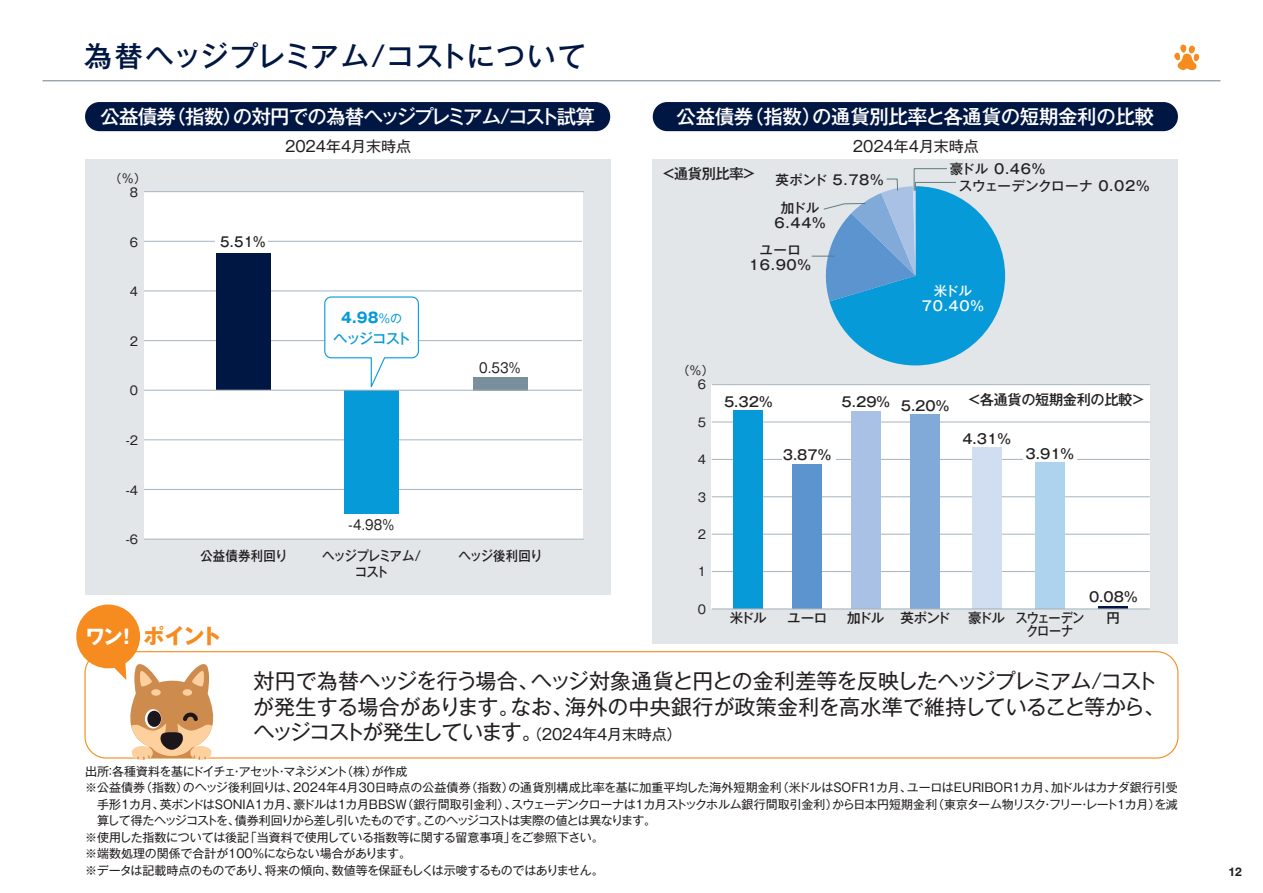
<style>
.page{position:relative;width:1263px;height:893px;background:#fff}
.page>*{position:absolute;margin:0;border:0;box-sizing:border-box;transform-origin:0 0}
.t1{font:500 28.5px "Gothic MB101 Pro";letter-spacing:.01em;color:#001643}
.t2{font:21px/25.5px "Gothic MB101 Pro";letter-spacing:-.025em;color:#231f20}
.t3{font:700 21px "Gothic MB101 Pro";color:#f68b1f}
.t4{font:500 19.5px "Gothic MB101 Pro";letter-spacing:-.04em;color:#fff}
.t5{font:500 19.5px "Gothic MB101 Pro";letter-spacing:-.02em;color:#fff}
.t6{font:15px "Gothic MB101 Pro";color:#231f20}
.t7{font:500 14.25px "Gothic MB101 Pro";letter-spacing:-.03em;color:#231f20}
.t8{font:500 14.25px/20.9px "Gothic MB101 Pro";letter-spacing:-.085em;color:#069ad9;text-align:center}
.t9{font:500 13.5px/15px "Gothic MB101 Pro";letter-spacing:-.01em;color:#231f20;text-align:center}
.t10{font:500 13.5px/16.5px "Gothic MB101 Pro";letter-spacing:-.105em;color:#231f20;text-align:center;scale:.92 1}
.t11{font:500 13.5px "Gothic MB101 Pro";letter-spacing:-.01em;color:#231f20;scale:.92 1}
.t12{font:13.5px "Gothic MB101 Pro";color:#231f20;scale:.92 1}
.t13{font:500 13.5px "Gothic MB101 Pro";letter-spacing:-.065em;color:#231f20}
.t14{font:500 13.5px/15px "Gothic MB101 Pro";letter-spacing:.025em;color:#fff;text-align:center}
.t15{font:500 13.5px "Gothic MB101 Pro";letter-spacing:.02em;color:#231f20;scale:.92 1}
.t16{font:500 13.5px "Gothic MB101 Pro";letter-spacing:-.01em;color:#231f20;scale:.9 1}
.t17{font:12px "Gothic MB101 Pro";letter-spacing:-.02em;color:#231f20}
.t18{font:12px "Gothic MB101 Pro";letter-spacing:.005em;color:#231f20}
.t19{font:12px "Gothic MB101 Pro";letter-spacing:-.075em;color:#231f20}
.t20{font:12px "Gothic MB101 Pro";letter-spacing:-.055em;color:#231f20}
.t21{font:12px "Helvetica LT Std Fractions Bd";color:#231f20}
.s1{font-weight:700}
.s2{font-weight:400;font-size:12px}
.s3{font-size:19.5px;color:#fff}
.s4{font-size:15px}
</style>
<div class="page">
<div style="left:653px;top:159px;width:525px;height:484px;background:#e2e6e9"></div>
<div style="left:85px;top:159px;width:525px;height:436px;background:#e2e6e9"></div>
<div style="left:144px;top:192px;width:438px;height:347px;background:#fff"></div>
<hr style="left:144px;top:241px;width:438px;height:1px;background:#a5b4be">
<hr style="left:144px;top:291px;width:438px;height:1px;background:#a5b4be">
<hr style="left:144px;top:340px;width:438px;height:1px;background:#a5b4be">
<hr style="left:144px;top:440px;width:438px;height:1px;background:#a5b4be">
<hr style="left:144px;top:489px;width:438px;height:1px;background:#a5b4be">
<hr style="left:43px;top:80px;width:1177px;height:1px;background:#798f9c">
<svg style="left:1174px;top:44px;width:26px;height:26px"></svg>
<div style="left:85px;top:102px;width:525px;height:29px;background:#001643;border-radius:14px"></div>
<div style="left:653px;top:102px;width:525px;height:29px;background:#001643;border-radius:14px"></div>
<div style="left:84px;top:651px;width:1094px;height:108px;border:1px solid #f68b1f;border-radius:21px"></div>
<div style="left:76px;top:604px;width:64px;height:64px;background:#f68b1f;border-radius:50%"></div>
<svg style="left:113px;top:661px;width:101px;height:99px"></svg>
<hr style="left:144px;top:191px;width:440px;height:1px;background:#a5b4be">
<hr style="left:144px;top:539px;width:440px;height:1px;background:#a5b4be">
<svg style="left:324px;top:296px;width:95px;height:94px"></svg>
<div style="left:712px;top:385px;width:438px;height:224px;background:#fff"></div>
<hr style="left:712px;top:496px;width:438px;height:1px;background:#a5b4be">
<hr style="left:712px;top:422px;width:438px;height:1px;background:#a5b4be">
<hr style="left:712px;top:384px;width:438px;height:1px;background:#a5b4be">
<hr style="left:712px;top:459px;width:438px;height:1px;background:#a5b4be">
<hr style="left:712px;top:534px;width:438px;height:1px;background:#a5b4be">
<hr style="left:712px;top:571px;width:438px;height:1px;background:#a5b4be">
<div style="left:782px;top:455px;width:54px;height:7px;background:#fff"></div>
<div style="left:1023px;top:453px;width:53px;height:8px;background:#fff"></div>
<div style="left:216px;top:253px;width:54px;height:137px;background:#001643"></div>
<div style="left:473px;top:377px;width:55px;height:13px;background:#798f9c"></div>
<div style="left:344px;top:390px;width:55px;height:124px;background:#069ad9"></div>
<hr style="left:144px;top:390px;width:438px;height:1px;background:#a5b4be">
<div style="left:216px;top:236px;width:52px;height:13px;background:#fff"></div>
<svg style="left:812px;top:168px;width:193px;height:197px"></svg>
<hr style="left:1098px;top:606px;width:30px;height:3px;background:#001643">
<div style="left:1035px;top:463px;width:29px;height:146px;background:#add3ef"></div>
<div style="left:972px;top:448px;width:29px;height:161px;background:#d1def1"></div>
<div style="left:910px;top:414px;width:30px;height:195px;background:#81aad9"></div>
<div style="left:851px;top:411px;width:29px;height:198px;background:#a8c1e4"></div>
<div style="left:792px;top:464px;width:30px;height:145px;background:#5b94cf"></div>
<div style="left:734px;top:410px;width:29px;height:199px;background:#069ad9"></div>
<hr style="left:712px;top:608px;width:438px;height:1px;background:#a5b4be">
<h1 class="t1" style="left:84px;top:32px;width:504px">為替ヘッジプレミアム/コストについて</h1>
<h3 class="t4" style="left:100px;top:100px;width:496px">公益債券（指数）の対円での為替ヘッジプレミアム/コスト試算</h3>
<p class="t6" style="left:285px;top:133px;width:128px">2024年4月末時点</p>
<p class="t17" style="left:110px;top:168px;width:38px">（%）</p>
<p class="t17" style="left:130px;top:182px;width:10px">8</p>
<p class="t17" style="left:130px;top:232px;width:10px">6</p>
<p class="t17" style="left:130px;top:282px;width:10px">4</p>
<p class="t17" style="left:130px;top:331px;width:10px">2</p>
<p class="t11" style="left:220px;top:231px;width:51px">5.51％</p>
<p class="t8" style="left:333px;top:305px;width:79px"><span class="s1">4.98</span><span class="s2">％の</span>ヘッジコスト</p>
<h3 class="t5" style="left:677px;top:100px;width:479px">公益債券（指数）の通貨別比率と各通貨の短期金利の比較</h3>
<p class="t6" style="left:853px;top:133px;width:128px">2024年4月末時点</p>
<p class="t7" style="left:662px;top:162px;width:94px">&lt;通貨別比率&gt;</p>
<p class="t9" style="left:950px;top:160px;width:97px">豪ドル 0.46%</p>
<p class="t9" style="left:775px;top:171px;width:110px">英ポンド 5.78%</p>
<p class="t9" style="left:959px;top:176px;width:192px">スウェーデンクローナ 0.02%</p>
<p class="t9" style="left:774px;top:198px;width:53px">加ドル<br>6.44%</p>
<p class="t9" style="left:749px;top:241px;width:64px">ユーロ<br>16.90%</p>
<p class="t14" style="left:922px;top:282px;width:64px">米ドル<br>70.40%</p>
<p class="t17" style="left:130px;top:381px;width:10px">0</p>
<p class="t17" style="left:126px;top:431px;width:14px">-2</p>
<p class="t17" style="left:126px;top:480px;width:14px">-4</p>
<p class="t17" style="left:126px;top:530px;width:14px">-6</p>
<p class="t12" style="left:479px;top:356px;width:47px">0.53％</p>
<p class="t17" style="left:677px;top:360px;width:38px">（%）</p>
<p class="t17" style="left:698px;top:375px;width:10px">6</p>
<p class="t17" style="left:698px;top:412px;width:10px">5</p>
<p class="t17" style="left:698px;top:450px;width:10px">4</p>
<p class="t12" style="left:349px;top:513px;width:52px">-4.98％</p>
<p class="t15" style="left:200px;top:544px;width:96px">公益債券利回り</p>
<p class="t10" style="left:322px;top:546px;width:109px">ヘッジプレミアム/コスト</p>
<p class="t11" style="left:458px;top:544px;width:93px">ヘッジ後利回り</p>
<p class="t17" style="left:698px;top:487px;width:10px">3</p>
<p class="t17" style="left:698px;top:524px;width:10px">2</p>
<p class="t17" style="left:698px;top:562px;width:10px">1</p>
<p class="t17" style="left:698px;top:599px;width:10px">0</p>
<h2 class="t3" style="left:86px;top:619px;width:138px"><span class="s3">ワン！</span>ポイント</h2>
<p class="t9" style="left:724px;top:393px;width:50px">5.32％</p>
<p class="t9" style="left:841px;top:395px;width:109px">5.29％ 5.20％</p>
<p class="t9" style="left:783px;top:446px;width:50px">3.87％</p>
<p class="t7" style="left:967px;top:388px;width:180px">＜各通貨の短期金利の比較＞</p>
<p class="t9" style="left:962px;top:430px;width:50px">4.31％</p>
<p class="t9" style="left:1025px;top:445px;width:50px">3.91％</p>
<p class="t9" style="left:730px;top:609px;width:39px">米ドル</p>
<p class="t9" style="left:787px;top:609px;width:42px">ユーロ</p>
<p class="t9" style="left:847px;top:609px;width:105px">加ドル 英ポンド</p>
<p class="t9" style="left:1089px;top:588px;width:50px">0.08％</p>
<p class="t13" style="left:968px;top:607px;width:118px">豪ドル スウェーデン</p>
<p class="t9" style="left:1106px;top:609px;width:15px">円</p>
<p class="t16" style="left:1026px;top:620px;width:54px">クローナ</p>
<h2 class="t2" style="left:253px;top:665px;width:913px">対円で為替ヘッジを行う場合、ヘッジ対象通貨と円との金利差等を反映したヘッジプレミアム/コストが発生する場合があります。なお、海外の中央銀行が政策金利を高水準で維持していること等から、ヘッジコストが発生しています。<span class="s4">（2024年4月末時点）</span></h2>
<p class="t20" style="left:85px;top:761px;width:324px">出所：各種資料を基にドイチェ・アセット・マネジメント（株）が作成</p>
<p class="t18" style="left:85px;top:778px;width:1094px">※公益債券（指数）のヘッジ後利回りは、2024年4月30日時点の公益債券（指数）の通貨別構成比率を基に加重平均した海外短期金利（米ドルはSOFR1カ月、ユーロはEURIBOR1カ月、加ドルはカナダ銀行引受</p>
<p class="t17" style="left:97px;top:794px;width:1082px">手形1カ月、英ポンドはSONIA1カ月、豪ドルは1カ月BBSW（銀行間取引金利）、スウェーデンクローナは1カ月ストックホルム銀行間取引金利）から日本円短期金利（東京ターム物リスク・フリー・レート1カ月）を減</p>
<p class="t19" style="left:97px;top:811px;width:561px">算して得たヘッジコストを、債券利回りから差し引いたものです。このヘッジコストは実際の値とは異なります。</p>
<p class="t17" style="left:85px;top:827px;width:520px">※使用した指数については後記「当資料で使用している指数等に関する留意事項」をご参照下さい。</p>
<p class="t17" style="left:85px;top:844px;width:327px">※端数処理の関係で合計が100％にならない場合があります。</p>
<p class="t17" style="left:85px;top:860px;width:520px">※データは記載時点のものであり、将来の傾向、数値等を保証もしくは示唆するものではありません。</p>
<p class="t21" style="left:1228px;top:867px;width:15px">12</p>
</div>
